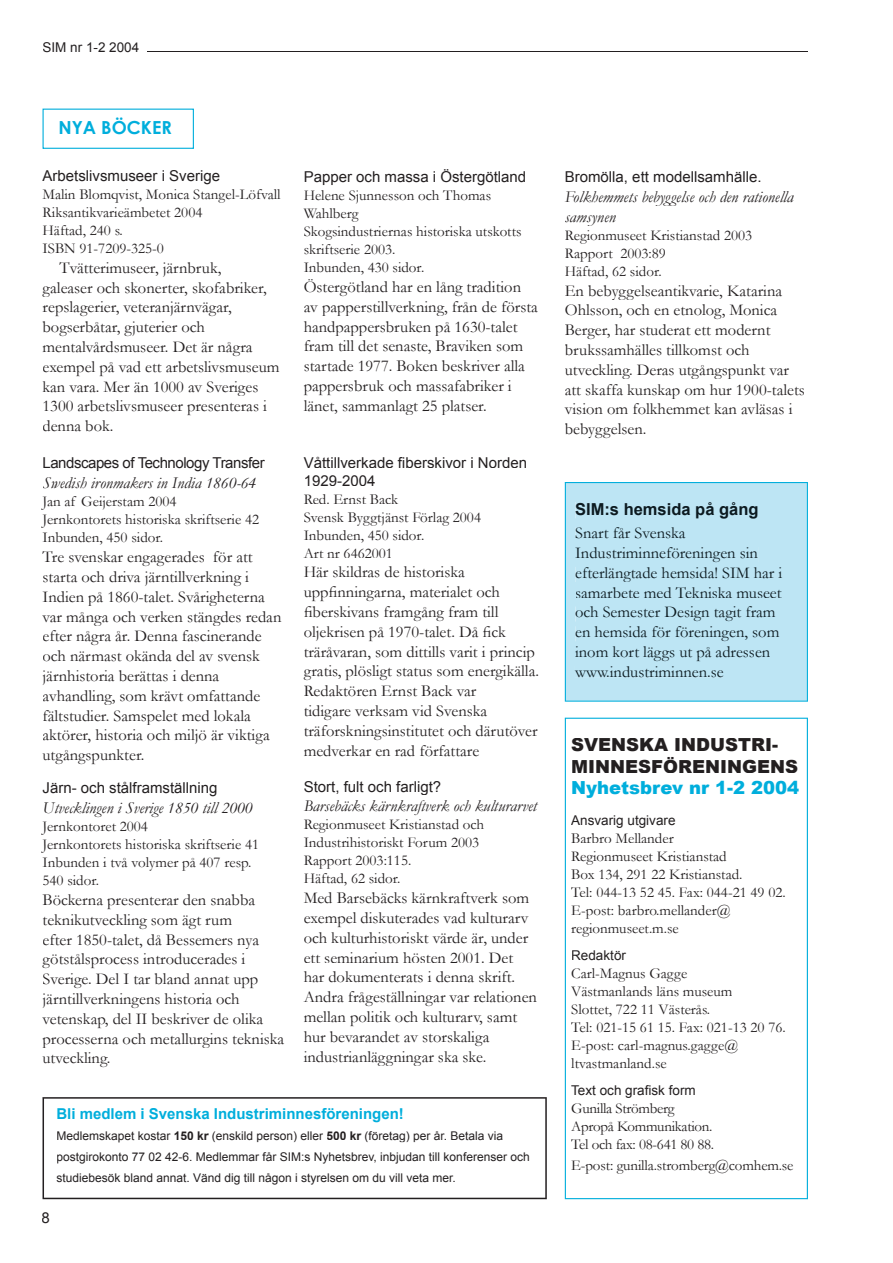
<style>
.page{position:relative;width:893px;height:1263px;background:#fff}
.page>*{position:absolute;margin:0;border:0;box-sizing:border-box;transform-origin:0 0}
.t1{font:900 18px/21.6px "Arial";color:#231f20}
.t2{font:900 18px "Arial";color:#00aedc}
.t3{font:700 18px "Century Gothic";color:#00aedc}
.t4{font:16.5px/19.8px "Garamond";color:#231f20}
.t5{font:16.5px/19.8px "Garamond";color:#0c1a20}
.t6{font:italic 16.5px/19.8px "Garamond";color:#231f20}
.t7{font:700 16.5px "Arial";color:#0c1a20}
.t8{font:15px/18px "Garamond";color:#231f20}
.t9{font:15px/18px "Arial";color:#231f20}
.t10{font:15px/18px "Garamond";letter-spacing:-.02em;color:#231f20}
.t11{font:700 15px "Arial";color:#00aedc}
.t12{font:15px "Arial";letter-spacing:-.03em;color:#231f20}
.t13{font:13.5px "Arial";color:#231f20}
.t14{font:12px/21px "Arial";color:#231f20}
.s1{font-weight:700}
</style>
<div class="page">
<hr style="left:147px;top:51px;width:661px;height:1px;background:#231f20">
<svg style="left:565px;top:718px;width:243px;height:481px"></svg>
<svg style="left:43px;top:1097px;width:504px;height:102px"></svg>
<div style="left:565px;top:482px;width:243px;height:220px;background:#bde5f4"></div>
<div style="left:576px;top:527px;width:110px;height:11px;background:#bde5f4"></div>
<div style="left:575px;top:547px;width:183px;height:15px;background:#bde5f4"></div>
<div style="left:576px;top:567px;width:206px;height:15px;background:#bde5f4"></div>
<div style="left:576px;top:587px;width:206px;height:11px;background:#bde5f4"></div>
<div style="left:576px;top:606px;width:200px;height:15px;background:#bde5f4"></div>
<div style="left:576px;top:626px;width:203px;height:15px;background:#bde5f4"></div>
<div style="left:575px;top:646px;width:195px;height:15px;background:#bde5f4"></div>
<div style="left:575px;top:666px;width:148px;height:11px;background:#bde5f4"></div>
<hr style="left:43px;top:109px;width:1px;height:39px;background:#00aedc">
<hr style="left:43px;top:148px;width:150px;height:1px;background:#00aedc">
<hr style="left:193px;top:109px;width:1px;height:39px;background:#00aedc">
<hr style="left:43px;top:109px;width:150px;height:1px;background:#00aedc">
<div style="left:576px;top:502px;width:181px;height:16px;background:#bde5f4"></div>
<p class="t13" style="left:43px;top:39px;width:98px">SIM nr 1-2 2004</p>
<p class="t3" style="left:58px;top:114px;width:115px">NYA BÖCKER</p>
<p class="t9" style="left:43px;top:167px;width:179px">Arbetslivsmuseer i Sverige</p>
<p class="t8" style="left:43px;top:185px;width:240px">Malin Blomqvist, Monica Stangel-Löfvall<br>Riksantikvarieämbetet 2004<br>Häftad, 240 s.<br>ISBN 91-7209-325-0</p>
<p class="t4" style="left:43px;top:257px;width:238px;text-indent:17px">Tvätterimuseer, järnbruk,<br>galeaser och skonerter, skofabriker, repslagerier, veteranjärnvägar, bogserbåtar, gjuterier och mentalvårdsmuseer. Det är några exempel på vad ett arbetslivsmuseum kan vara. Mer än 1000 av Sveriges<br>1300 arbetslivsmuseer presenteras i denna bok.</p>
<p class="t12" style="left:43px;top:453px;width:224px">Landscapes of Technology Transfer</p>
<p class="t6" style="left:43px;top:473px;width:215px">Swedish ironmakers in India 1860-64</p>
<p class="t8" style="left:43px;top:492px;width:218px">Jan af Geijerstam 2004<br>Jernkontorets historiska skriftserie 42<br>Inbunden, 450 sidor.</p>
<p class="t4" style="left:43px;top:547px;width:240px">Tre svenskar engagerades för att starta och driva järntillverkning i Indien på 1860-talet. Svårigheterna var många och verken stängdes redan efter några år. Denna fascinerande och närmast okända del av svensk järnhistoria berättas i denna avhandling, som krävt omfattande fältstudier. Samspelet med lokala aktörer, historia och miljö är viktiga utgångspunkter.</p>
<p class="t9" style="left:43px;top:779px;width:177px">Järn- och stålframställning</p>
<p class="t6" style="left:43px;top:798px;width:212px">Utvecklingen i Sverige 1850 till 2000</p>
<p class="t8" style="left:43px;top:817px;width:218px">Jernkontoret 2004<br>Jernkontorets historiska skriftserie 41<br>Inbunden i två volymer på 407 resp.<br>540 sidor.</p>
<p class="t4" style="left:43px;top:889px;width:243px">Böckerna presenterar den snabba teknikutveckling som ägt rum<br>efter 1850-talet, då Bessemers nya götstålsprocess introducerades i<br>Sverige. Del I tar bland annat upp järntillverkningens historia och vetenskap, del II beskriver de olika processerna och metallurgins tekniska utveckling.</p>
<p class="t9" style="left:304px;top:168px;width:224px">Papper och massa i Östergötland</p>
<p class="t8" style="left:304px;top:186px;width:219px">Helene Sjunnesson och Thomas<br>Wahlberg<br>Skogsindustriernas historiska utskotts skriftserie 2003.<br>Inbunden, 430 sidor.</p>
<p class="t4" style="left:304px;top:276px;width:236px">Östergötland har en lång tradition av papperstillverkning, från de första handpappersbruken på 1630-talet fram till det senaste, Braviken som startade 1977. Boken beskriver alla pappersbruk och massafabriker i länet, sammanlagt 25 platser.</p>
<p class="t9" style="left:304px;top:453px;width:225px">Våttillverkade fiberskivor i Norden<br>1929-2004</p>
<p class="t8" style="left:304px;top:489px;width:179px">Red. Ernst Back<br>Svensk Byggtjänst Förlag 2004<br>Inbunden, 450 sidor.<br>Art nr 6462001</p>
<p class="t4" style="left:304px;top:562px;width:237px">Här skildras de historiska uppfinningarna, materialet och fiberskivans framgång fram till oljekrisen på 1970-talet. Då fick träråvaran, som dittills varit i princip gratis, plösligt status som energikälla.<br>Redaktören Ernst Back var<br>tidigare verksam vid Svenska träforskningsinstitutet och därutöver medverkar en rad författare</p>
<p class="t9" style="left:304px;top:777px;width:139px">Stort, fult och farligt?</p>
<p class="t6" style="left:304px;top:796px;width:235px">Barsebäcks kärnkraftverk och kulturarvet</p>
<p class="t8" style="left:304px;top:815px;width:182px">Regionmuseet Kristianstad och<br>Industrihistoriskt Forum 2003<br>Rapport 2003:115.<br>Häftad, 62 sidor.</p>
<p class="t4" style="left:304px;top:888px;width:235px">Med Barsebäcks kärnkraftverk som exempel diskuterades vad kulturarv och kulturhistoriskt värde är, under ett seminarium hösten 2001. Det har dokumenterats i denna skrift.<br>Andra frågeställningar var relationen mellan politik och kulturarv, samt hur bevarandet av storskaliga industrianläggningar ska ske.</p>
<p class="t11" style="left:56px;top:1103px;width:349px">Bli medlem i Svenska Industriminnesföreningen!</p>
<p class="t14" style="left:56px;top:1125px;width:475px">Medlemskapet kostar <span class="s1">150 kr</span> (enskild person) eller <span class="s1">500 kr</span> (företag) per år. Betala via postgirokonto 77 02 42-6. Medlemmar får SIM:s Nyhetsbrev, inbjudan till konferenser och studiebesök bland annat. Vänd dig till någon i styrelsen om du vill veta mer.</p>
<p class="t9" style="left:41px;top:1209px;width:10px">8</p>
<p class="t9" style="left:565px;top:168px;width:198px">Bromölla, ett modellsamhälle.</p>
<p class="t6" style="left:565px;top:186px;width:230px">Folkhemmets bebyggelse och den rationella samsynen</p>
<p class="t8" style="left:565px;top:226px;width:189px">Regionmuseet Kristianstad 2003<br>Rapport 2003:89<br>Häftad, 62 sidor.</p>
<p class="t4" style="left:565px;top:280px;width:242px">En bebyggelseantikvarie, Katarina<br>Ohlsson, och en etnolog, Monica<br>Berger, har studerat ett modernt brukssamhälles tillkomst och utveckling. Deras utgångspunkt var att skaffa kunskap om hur 1900-talets vision om folkhemmet kan avläsas i bebyggelsen.</p>
<p class="t7" style="left:575px;top:498px;width:185px">SIM:s hemsida på gång</p>
<p class="t5" style="left:575px;top:523px;width:209px">Snart får Svenska<br>Industriminneföreningen sin efterlängtade hemsida! SIM har i samarbete med Tekniska museet och Semester Design tagit fram en hemsida för föreningen, som inom kort läggs ut på adressen www.industriminnen.se</p>
<p class="t1" style="left:571px;top:733px;width:228px">SVENSKA INDUSTRI-<br>MINNESFÖRENINGENS</p>
<p class="t2" style="left:571px;top:775px;width:229px">Nyhetsbrev nr 1-2 2004</p>
<p class="t13" style="left:571px;top:811px;width:106px">Ansvarig utgivare</p>
<p class="t8" style="left:571px;top:828px;width:216px">Barbro Mellander<br>Regionmuseet Kristianstad<br>Box 134, 291 22 Kristianstad.<br>Tel: 044-13 52 45. Fax: 044-21 49 02.<br>E-post: barbro.mellander@ regionmuseet.m.se</p>
<p class="t13" style="left:571px;top:946px;width:56px">Redaktör</p>
<p class="t8" style="left:571px;top:964px;width:216px">Carl-Magnus Gagge<br>Västmanlands läns museum<br>Slottet, 722 11 Västerås.<br>Tel: 021-15 61 15. Fax: 021-13 20 76.<br>E-post: carl-magnus.gagge@ ltvastmanland.se</p>
<p class="t13" style="left:571px;top:1082px;width:126px">Text och grafisk form</p>
<p class="t10" style="left:571px;top:1099px;width:145px">Gunilla Strömberg<br>Apropå Kommunikation.<br>Tel och fax: 08-641 80 88.</p>
<p class="t8" style="left:571px;top:1156px;width:224px">E-post: gunilla.stromberg@comhem.se</p>
</div>
